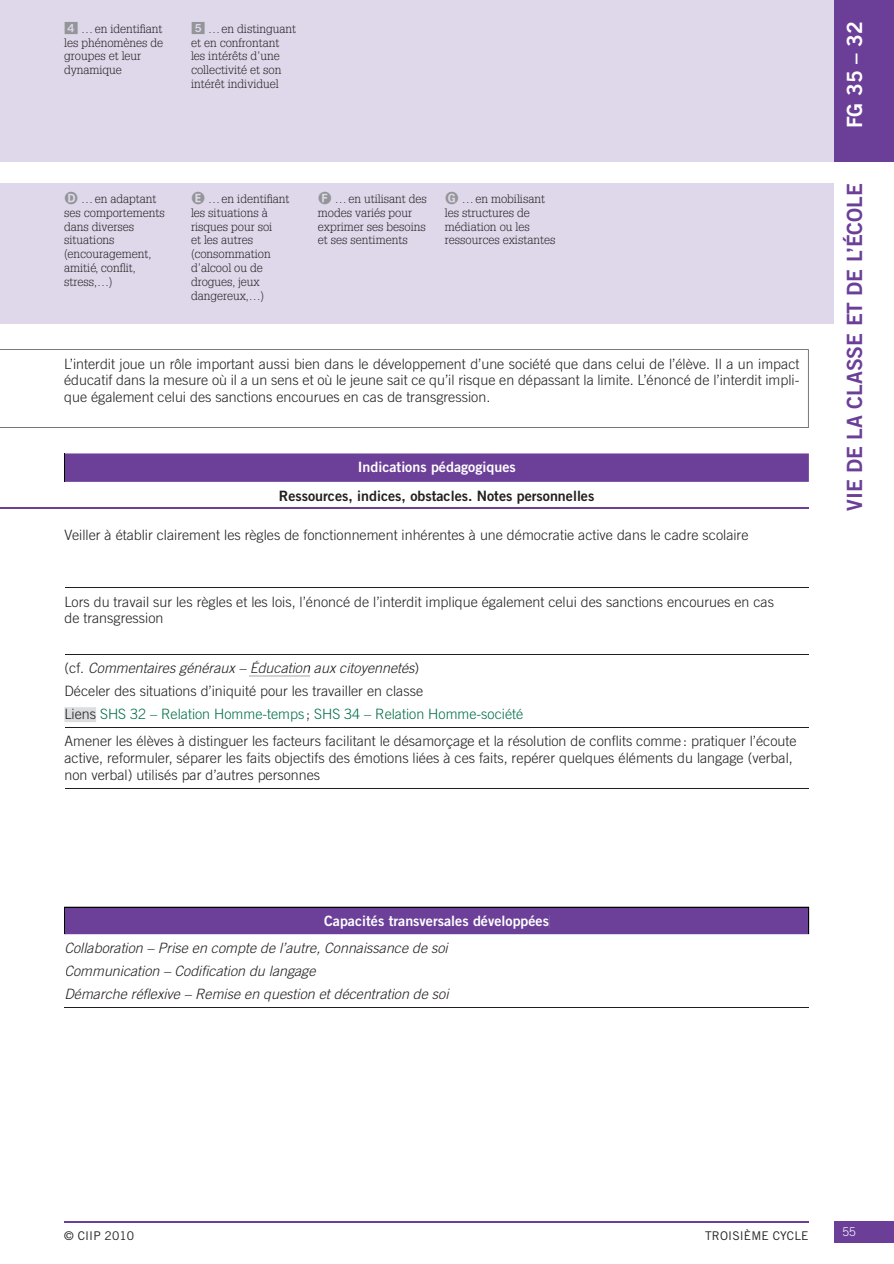
<style>
.page{position:relative;width:894px;height:1264px;background:#fff}
.page>*{position:absolute;margin:0;border:0;box-sizing:border-box;transform-origin:0 0}
.t1{font:21px "Trade Gothic LT Std Bd 2";color:#6b3e98}
.t2{font:21px "Trade Gothic LT Std Bd 2";color:#fff}
.t3{font:300 14.25px/16.5px "Trade Gothic LT Std";color:#231f20}
.t4{font:italic 300 14.25px/23px "Trade Gothic LT Std";color:#231f20}
.t5{font:14.25px "Trade Gothic LT Std Bd 2";color:#fff}
.t6{font:14.25px "Trade Gothic LT Std Bd 2";color:#231f20}
.t7{font:300 12px/13.8px "Glypha LT Std";color:#231f20}
.t8{font:12px "Trade Gothic LT Std";letter-spacing:.01em;color:#231f20}
.t9{font:300 12px "Trade Gothic LT Std";color:#fff}
.s1{font-family:"PER pastilles";font-weight:400;font-size:14.25px;color:#939598}
.s2{font-style:italic}
.s3{color:#006f46}
</style>
<div class="page">
<hr style="left:64px;top:1221px;width:744px;height:1px;background:#6b3e98">
<div style="left:834px;top:1221px;width:60px;height:21px;background:#6b3e98"></div>
<div style="left:0;top:0;width:834px;height:162px;background:#dfd8eb"></div>
<div style="left:834px;top:0;width:59px;height:162px;background:#6b3e98"></div>
<svg style="left:0;top:349px;width:808px;height:79px"></svg>
<svg style="left:65px;top:453px;width:744px;height:224px"></svg>
<hr style="left:64px;top:587px;width:745px;height:1px;background:#231f20">
<hr style="left:64px;top:654px;width:745px;height:1px;background:#231f20">
<hr style="left:64px;top:727px;width:745px;height:1px;background:#231f20">
<hr style="left:64px;top:788px;width:745px;height:1px;background:#231f20">
<svg style="left:64px;top:453px;width:1px;height:29px"></svg>
<div style="left:64px;top:513px;width:745px;height:9px;background:#fff"></div>
<hr style="left:64px;top:1007px;width:745px;height:1px;background:#231f20">
<svg style="left:64px;top:906px;width:745px;height:28px;background:#6a4193"></svg>
<div style="left:358px;top:462px;width:158px;height:13px;background:#6c3f99"></div>
<hr style="left:250px;top:676px;width:60px;height:1px;background:#d1d2d4">
<svg style="left:64px;top:707px;width:32px;height:15px"></svg>
<div style="left:66px;top:709px;width:30px;height:10px;background:#dcdddf"></div>
<div style="left:324px;top:915px;width:225px;height:13px;background:#6c3f99"></div>
<hr style="left:0;top:507px;width:809px;height:2px;background:#6c3f99">
<div style="left:0;top:183px;width:834px;height:141px;background:#dfd8eb"></div>
<p class="t7" style="left:64px;top:23px;width:101px"><span class="s1">4</span> … en identifiant les phénomènes de groupes et leur dynamique</p>
<p class="t7" style="left:191px;top:23px;width:107px"><span class="s1">5</span> … en distinguant et en confrontant les intérêts d’une collectivité et son intérêt individuel</p>
<p class="t7" style="left:64px;top:193px;width:102px"><span class="s1">D</span> … en adaptant ses comportements dans diverses situations (encouragement, amitié, conflit, stress,…)</p>
<p class="t7" style="left:318px;top:193px;width:110px"><span class="s1">F</span> … en utilisant des modes variés pour exprimer ses besoins et ses sentiments</p>
<p class="t7" style="left:191px;top:193px;width:100px"><span class="s1">E</span> … en identifiant les situations à risques pour soi<br>et les autres (consommation d’alcool ou de drogues, jeux dangereux,…)</p>
<p class="t7" style="left:445px;top:193px;width:112px"><span class="s1">G</span> … en mobilisant les structures de médiation ou les ressources existantes</p>
<p class="t3" style="left:64px;top:356px;width:736px;text-align:justify">L’interdit joue un rôle important aussi bien dans le développement d’une société que dans celui de l’élève. Il a un impact éducatif dans la mesure où il a un sens et où le jeune sait ce qu’il risque en dépassant la limite. L’énoncé de l’interdit impli&shy;que également celui des sanctions encourues en cas de transgression.</p>
<p class="t5" style="left:358px;top:462px;width:159px">Indications pédagogiques</p>
<p class="t6" style="left:279px;top:490px;width:317px">Ressources, indices, obstacles. Notes personnelles</p>
<p class="t3" style="left:64px;top:528px;width:685px">Veiller à établir clairement les règles de fonctionnement inhérentes à une démocratie active dans le cadre scolaire</p>
<p class="t3" style="left:64px;top:594px;width:711px">Lors du travail sur les règles et les lois, l’énoncé de l’interdit implique également celui des sanctions encourues en cas de transgression</p>
<p class="t3" style="left:64px;top:658px;width:460px;line-height:23px">(cf. <span class="s2">Commentaires généraux – Éducation aux citoyennetés</span>)<br>Déceler des situations d’iniquité pour les travailler en classe<br>Liens <span class="s3">SHS 32 – Relation Homme-temps</span> ; <span class="s3">SHS 34 – Relation Homme-société</span></p>
<p class="t3" style="left:64px;top:734px;width:733px">Amener les élèves à distinguer les facteurs facilitant le désamorçage et la résolution de conflits comme : pratiquer l’écoute active, reformuler, séparer les faits objectifs des émotions liées à ces faits, repérer quelques éléments du langage (verbal, non verbal) utilisés par d’autres personnes</p>
<h1 class="t2" style="left:847px;top:128px;width:108px;rotate:-90deg">FG 35 – 32</h1>
<h1 class="t1" style="left:847px;top:511px;width:329px;rotate:-90deg">VIE DE LA CLASSE ET DE L’ÉCOLE</h1>
<p class="t5" style="left:324px;top:915px;width:226px">Capacités transversales développées</p>
<p class="t4" style="left:64px;top:937px;width:385px">Collaboration – Prise en compte de l’autre, Connaissance de soi<br>Communication – Codification du langage<br>Démarche réflexive – Remise en question et décentration de soi</p>
<p class="t8" style="left:64px;top:1231px;width:72px">© CIIP 2010</p>
<p class="t8" style="left:705px;top:1231px;width:105px">TROISIÈME CYCLE</p>
<p class="t9" style="left:842px;top:1227px;width:15px">55</p>
</div>
